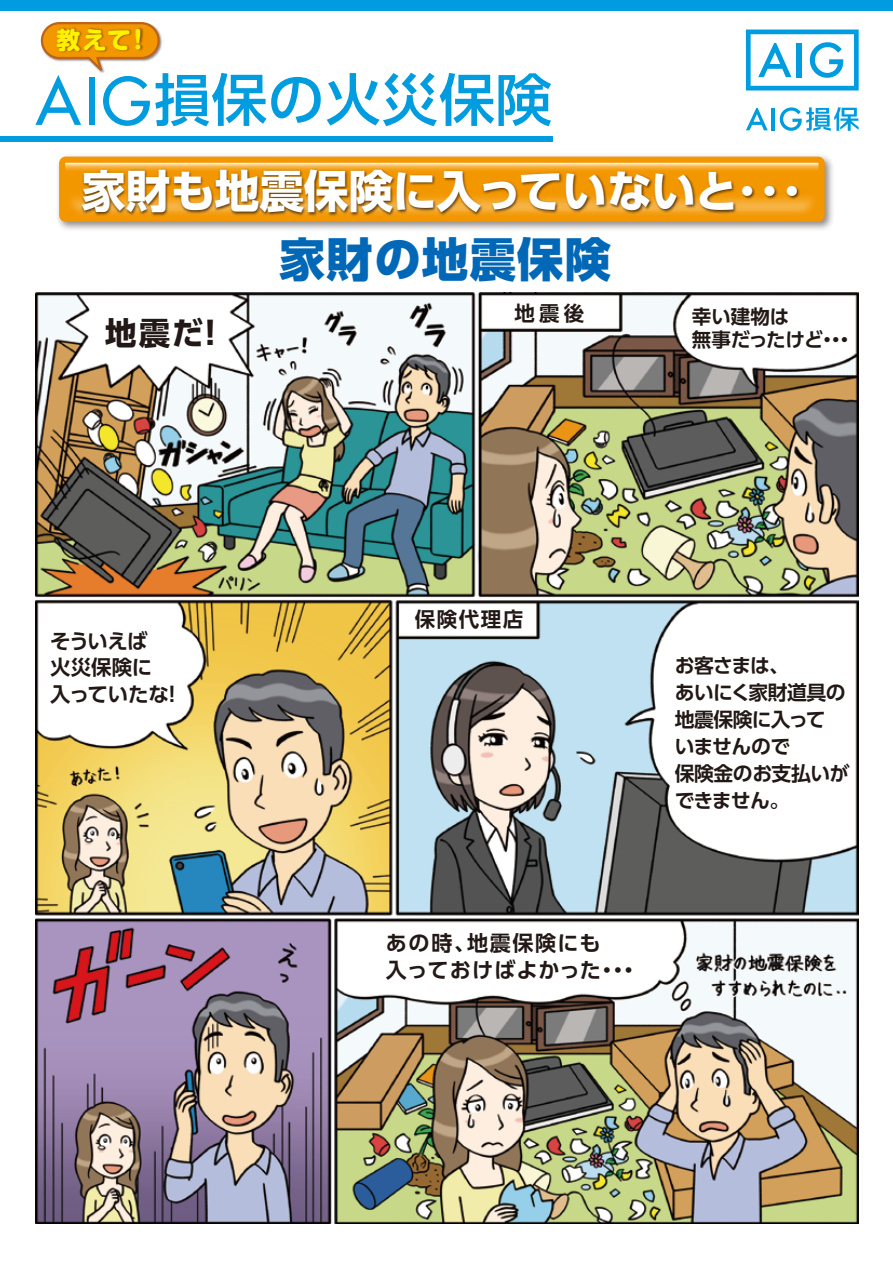
<style>
.page{position:relative;width:893px;height:1263px;background:#fff}
.page>*{position:absolute;margin:0;border:0;box-sizing:border-box;transform-origin:0 0}
.t1{font:500 56.4px "UD Shin Go Pro";letter-spacing:.01em;color:#009ce0}
.t2{font:800 46.5px "UD Shin Go Pro";letter-spacing:.02em;color:#0068b7}
.t3{font:700 44.85px "UD Shin Go Pro";letter-spacing:-.01em;color:#fff}
.t4{font:700 31.5px "UD Shin Go Pro";color:#221815}
.t5{font:800 23.85px "Shin M Go Pro";color:#fff100}
.t6{font:700 21px/27.2px "UD Shin Go Pro De";letter-spacing:.06em;color:#221815}
.t7{font:700 20.4px/26.2px "UD Shin Go Pro De";letter-spacing:-.005em;color:#221815}
.t8{font:700 19.8px/27px "UD Shin Go Pro De";letter-spacing:-.025em;color:#221815}
.t9{font:700 19.5px/23.4px "UD Shin Go Pro De";letter-spacing:-.01em;color:#221815}
</style>
<div class="page">
<img style="left:35px;top:293px;width:823px;height:930px">
<div style="left:0;top:0;width:893px;height:11px;background:#009ce0"></div>
<div style="left:0;top:136px;width:553px;height:5px;background:#009ce0"></div>
<img style="left:40px;top:22px;width:122px;height:51px">
<div style="left:42px;top:23px;width:117px;height:35px;background:#f39700;border-radius:17px"></div>
<div style="left:41px;top:22px;width:119px;height:37px;border:2px solid #bc641d;border-radius:17px"></div>
<img style="left:54px;top:27px;width:95px;height:30px">
<svg style="left:753px;top:108px;width:8px;height:7px"></svg>
<hr style="left:771px;top:108px;width:4px;height:22px;background:#009ce0">
<svg style="left:780px;top:107px;width:77px;height:8px"></svg>
<svg style="left:746px;top:30px;width:113px;height:60px"></svg>
<svg style="left:40px;top:75px;width:37px;height:40px"></svg>
<div style="left:89px;top:77px;width:6px;height:48px;background:#009ce0"></div>
<svg style="left:103px;top:76px;width:47px;height:39px"></svg>
<img style="left:17px;top:115px;width:842px;height:115px">
<img style="left:79px;top:166px;width:729px;height:64px">
<p class="t5" style="left:57px;top:20px;width:95px">教えて！</p>
<h1 class="t1" style="left:154px;top:54px;width:399px">損保の火災保険</h1>
<h3 class="t3" style="left:81px;top:154px;width:723px">家財も地震保険に入っていないと･･･</h3>
<h3 class="t4" style="left:105px;top:307px;width:122px">地震だ！</h3>
<h2 class="t2" style="left:279px;top:222px;width:333px">家財の地震保険</h2>
<p class="t7" style="left:515px;top:299px;width:71px">地震後</p>
<p class="t9" style="left:692px;top:304px;width:164px">幸い建物は<br>無事だったけど・・・</p>
<p class="t7" style="left:50px;top:628px;width:133px">そういえば<br>火災保険に<br>入っていたな！</p>
<p class="t7" style="left:415px;top:606px;width:110px">保険代理店</p>
<p class="t8" style="left:675px;top:651px;width:176px">お客さまは、<br>あいにく家財道具の地震保険に入っていませんので<br>保険金のお支払いができません。</p>
<p class="t6" style="left:386px;top:929px;width:255px">あの時、地震保険にも<br>入っておけばよかった・・・</p>
</div>
